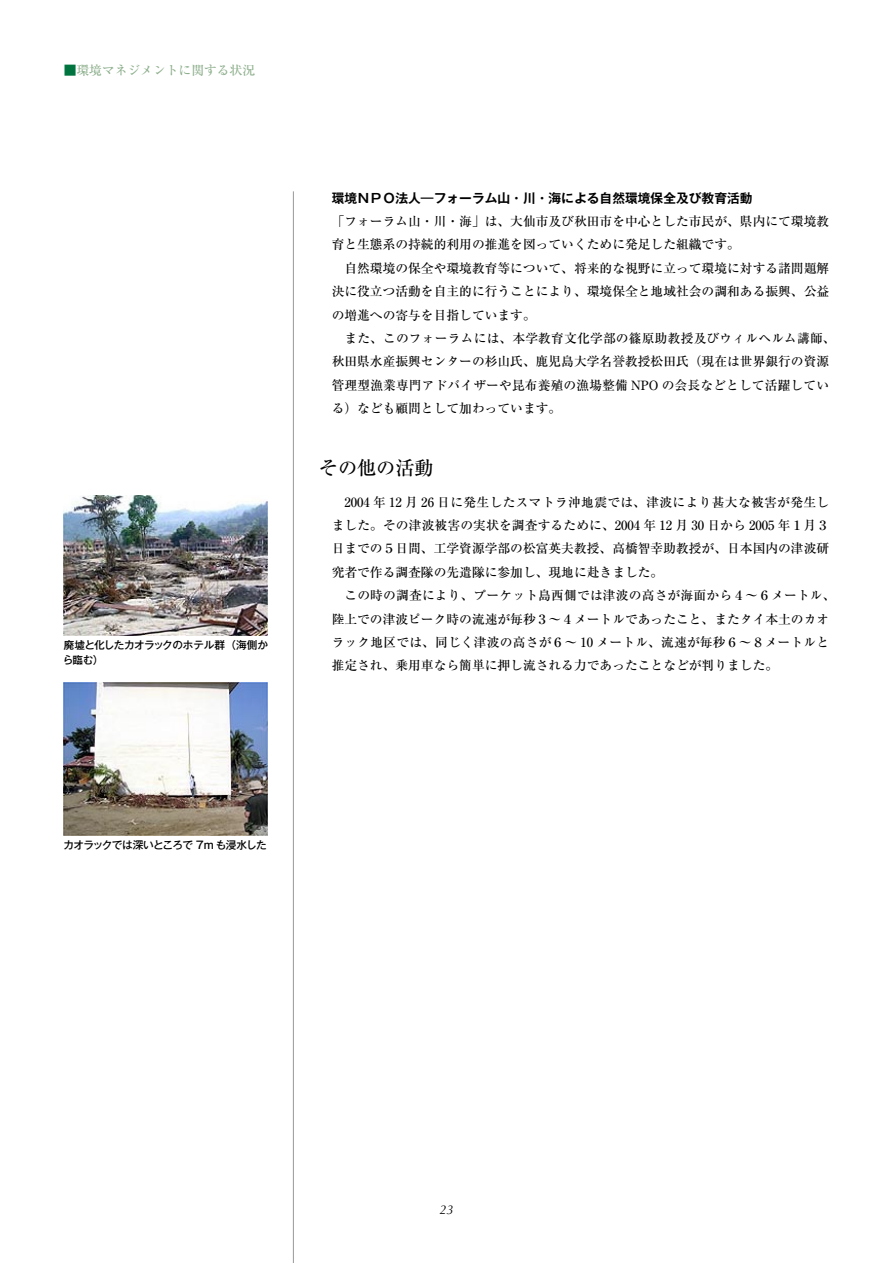
<style>
.page{position:relative;width:893px;height:1263px;background:#fff}
.page>*{position:absolute;margin:0;border:0;box-sizing:border-box;transform-origin:0 0}
.t1{font:500 19.2px "Ryumin Pro";color:#000}
.t2{font:500 12.75px/23.4px "Ryumin Pro";color:#000}
.t3{font:700 12.75px "Gothic MB101 Pr 5 De";color:#000}
.t4{font:500 12.75px "Ryumin Pro";color:#8daf8c}
.t5{font:italic 12.75px "Optima";color:#000}
.t6{font:500 10.65px/14.9px "Gothic MB101 Pr 5";letter-spacing:-.05em;color:#000}
.s1{color:#00743f}
</style>
<div class="page">
<hr style="left:293px;top:191px;width:1px;height:1072px;background:#9f9fa0">
<img style="left:64px;top:495px;width:204px;height:141px">
<img style="left:64px;top:682px;width:204px;height:154px">
<p class="t4" style="left:64px;top:60px;width:193px"><span class="s1">■</span>環境マネジメントに関する状況</p>
<p class="t6" style="left:63px;top:637px;width:207px">廃墟と化したカオラックのホテル群（海側から臨む）</p>
<p class="t3" style="left:332px;top:187px;width:422px">環境ＮＰＯ法人―フォーラム山・川・海による自然環境保全及び教育活動</p>
<p class="t2" style="left:332px;top:209px;width:499px">「フォーラム山・川・海」は、大仙市及び秋田市を中心とした市民が、県内にて環境教育と生態系の持続的利用の推進を図っていくために発足した組織です。</p>
<p class="t2" style="left:332px;top:255px;width:499px;text-align:justify;text-indent:13px">自然環境の保全や環境教育等について、将来的な視野に立って環境に対する諸問題解決に役立つ活動を自主的に行うことにより、環境保全と地域社会の調和ある振興、公益の増進への寄与を目指しています。</p>
<p class="t2" style="left:332px;top:325px;width:505px;text-indent:13px">また、このフォーラムには、本学教育文化学部の篠原助教授及びウィルヘルム講師、秋田県水産振興センターの杉山氏、鹿児島大学名誉教授松田氏（現在は世界銀行の資源管理型漁業専門アドバイザーや昆布養殖の漁場整備 NPO の会長などとして活躍している）なども顧問として加わっています。</p>
<h1 class="t1" style="left:319px;top:453px;width:116px">その他の活動</h1>
<p class="t2" style="left:332px;top:489px;width:499px;text-align:justify;text-indent:13px">2004 年 12 月 26 日に発生したスマトラ沖地震では、津波により甚大な被害が発生しました。その津波被害の実状を調査するために、2004 年 12 月 30 日から 2005 年１月３日までの５日間、工学資源学部の松富英夫教授、高橋智幸助教授が、日本国内の津波研究者で作る調査隊の先遣隊に参加し、現地に赴きました。</p>
<p class="t2" style="left:332px;top:583px;width:505px;text-indent:13px">この時の調査により、プーケット島西側では津波の高さが海面から４～６メートル、陸上での津波ピーク時の流速が毎秒３～４メートルであったこと、またタイ本土のカオラック地区では、同じく津波の高さが６～ 10 メートル、流速が毎秒６～８メートルと推定され、乗用車なら簡単に押し流される力であったことなどが判りました。</p>
<p class="t6" style="left:63px;top:837px;width:205px">カオラックでは深いところで 7m も浸水した</p>
<p class="t5" style="left:439px;top:1202px;width:8px">23</p>
</div>
